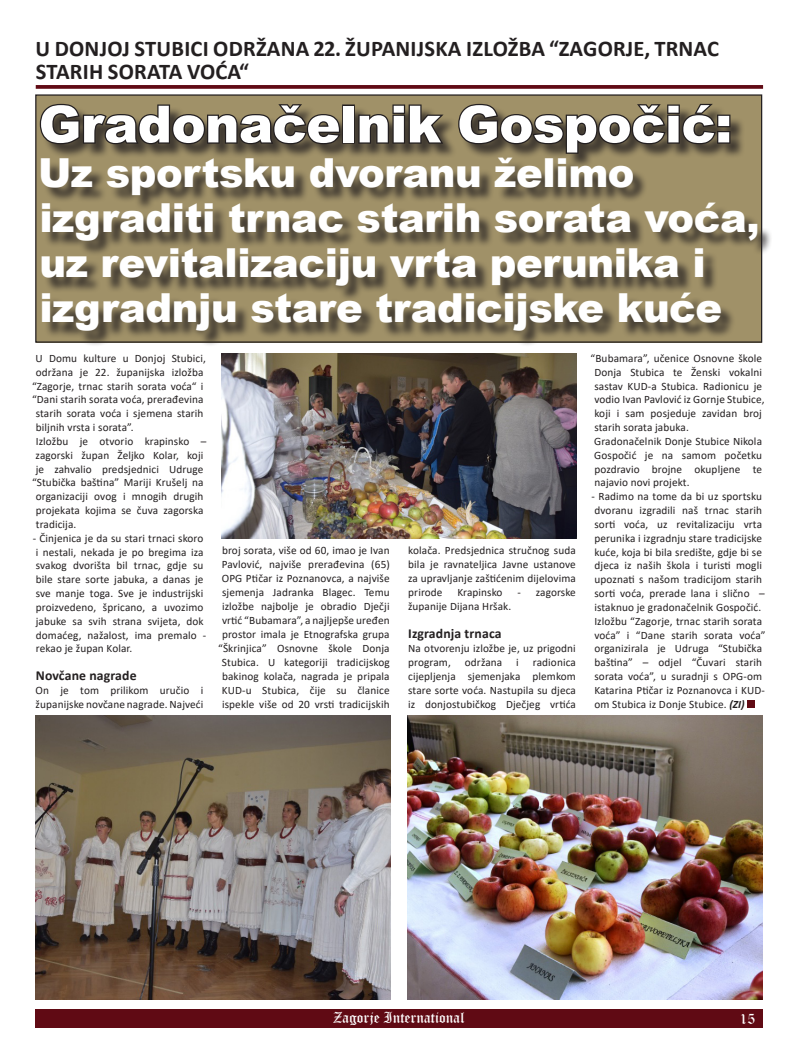
<style>
.page{position:relative;width:798px;height:1063px;background:#fff}
.page>*{position:absolute;margin:0;border:0;box-sizing:border-box;transform-origin:0 0}
.t1{font:900 51.25px "Arial";letter-spacing:-.01em;color:#fff}
.t2{font:900 40px/45px "Arial";letter-spacing:-.01em;color:#fff}
.t3{font:700 22.5px/22.5px "Calibri";letter-spacing:.01em;color:#231f20}
.t4{font:15px "Old English Text";color:#fff}
.t5{font:700 13.75px "Calibri";letter-spacing:.01em;color:#231f20}
.t6{font:11.25px/13.9px "Calibri";letter-spacing:.01em;color:#231f20}
.s1{font-weight:700;font-style:italic}
</style>
<div class="page">
<div style="left:35px;top:1009px;width:727px;height:19px;background:#600a14"></div>
<div style="left:36px;top:95px;width:725px;height:247px;background:#a09168"></div>
<div style="left:42px;top:106px;width:730px;height:241px;background:#231f20;opacity:.75"></div>
<svg style="left:39px;top:103px;width:303px;height:43px"></svg>
<div style="left:342px;top:104px;width:13px;height:40px;border:2px solid #231f20"></div>
<svg style="left:357px;top:104px;width:89px;height:41px"></svg>
<svg style="left:456px;top:103px;width:275px;height:52px"></svg>
<svg style="left:36px;top:85px;width:726px;height:4px;background:#691822"></svg>
<div style="left:746px;top:701px;width:7px;height:7px;background:#600a14"></div>
<img style="left:221px;top:353px;width:355px;height:186px">
<img style="left:35px;top:716px;width:355px;height:283px">
<img style="left:407px;top:716px;width:355px;height:283px">
<p class="t3" style="left:35px;top:37px;width:685px">U DONJOJ STUBICI ODRŽANA 22. ŽUPANIJSKA IZLOŽBA “ZAGORJE, TRNAC<br>STARIH SORATA VOĆA“</p>
<p class="t1" style="left:39px;top:87px;width:694px">Gradonačelnik Gospočić:</p>
<p class="t2" style="left:38px;top:149px;width:723px">Uz sportsku dvoranu želimo izgraditi trnac starih sorata voća, uz revitalizaciju vrta perunika i izgradnju stare tradicijske kuće</p>
<p class="t6" style="left:36px;top:351px;width:172px">U Domu kulture u Donjoj Stubici,</p>
<p class="t6" style="left:36px;top:365px;width:169px">održana je 22. županijska izložba</p>
<p class="t6" style="left:32px;top:379px;width:173px">“Zagorje, trnac starih sorata voća“ i</p>
<p class="t6" style="left:32px;top:392px;width:173px">“Dani starih sorata voća, prerađevina</p>
<p class="t6" style="left:36px;top:406px;width:169px">starih sorata voća i sjemena starih</p>
<p class="t6" style="left:36px;top:420px;width:99px">biljnih vrsta i sorata”.</p>
<p class="t6" style="left:36px;top:434px;width:172px">Izložbu je otvorio krapinsko –</p>
<p class="t6" style="left:36px;top:448px;width:169px">zagorski župan Željko Kolar, koji</p>
<p class="t6" style="left:36px;top:462px;width:169px">je zahvalio predsjednici Udruge</p>
<p class="t6" style="left:32px;top:475px;width:173px">“Stubička baština” Mariji Krušelj na</p>
<p class="t6" style="left:36px;top:489px;width:169px">organizaciji ovog i mnogih drugih</p>
<p class="t6" style="left:36px;top:503px;width:169px">projekata kojima se čuva zagorska</p>
<p class="t6" style="left:36px;top:517px;width:42px">tradicija.</p>
<p class="t6" style="left:33px;top:531px;width:175px">- Činjenica je da su stari trnaci skoro i nestali, nekada je po bregima iza svakog dvorišta bil trnac, gdje su bile stare sorte jabuka, a danas je sve manje toga. Sve je industrijski proizvedeno, špricano, a uvozimo jabuke sa svih strana svijeta, dok domaćeg, nažalost, ima premalo - rekao je župan Kolar.</p>
<p class="t5" style="left:36px;top:666px;width:102px">Novčane nagrade</p>
<p class="t6" style="left:36px;top:683px;width:169px">On je tom prilikom uručio i županijske novčane nagrade. Najveći</p>
<p class="t6" style="left:218px;top:543px;width:173px;text-align:center">broj sorata, više od 60, imao je Ivan Pavlović, najviše prerađevina (65)<br>OPG Ptičar iz Poznanovca, a najviše sjemenja Jadranka Blagec. Temu izložbe najbolje je obradio Dječji vrtić “Bubamara”, a najljepše uređen prostor imala je Etnografska grupa “Škrinjica” Osnovne škole Donja Stubica. U kategoriji tradicijskog bakinog kolača, nagrada je pripala KUD-u Stubica, čije su članice ispekle više od 20 vrsti tradicijskih</p>
<p class="t6" style="left:408px;top:543px;width:169px;text-align:justify">kolača. Predsjednica stručnog suda bila je ravnateljica Javne ustanove za upravljanje zaštićenim dijelovima prirode</p>
<p class="t6" style="left:457px;top:585px;width:47px">Krapinsko</p>
<p class="t6" style="left:517px;top:585px;width:60px">- zagorske</p>
<p class="t6" style="left:408px;top:599px;width:105px">županije Dijana Hršak.</p>
<p class="t5" style="left:408px;top:624px;width:95px">Izgradnja trnaca</p>
<p class="t6" style="left:408px;top:641px;width:169px;text-align:justify">Na otvorenju izložbe je, uz prigodni program, održana i radionica cijepljenja sjemenjaka plemkom stare sorte voća. Nastupila su djeca iz donjostubičkog Dječjeg vrtića</p>
<p class="t6" style="left:594px;top:351px;width:172px;text-indent:-4px">“Bubamara”, učenice Osnovne škole<br>Donja Stubica te Ženski vokalni sastav KUD-a Stubica. Radionicu je vodio Ivan Pavlović iz Gornje Stubice, koji i sam posjeduje zavidan broj starih sorata jabuka.</p>
<p class="t6" style="left:594px;top:434px;width:169px;text-align:justify">Gradonačelnik Donje Stubice Nikola Gospočić je na samom početku pozdravio brojne okupljene te najavio novi projekt.</p>
<p class="t6" style="left:591px;top:489px;width:175px">- Radimo na tome da bi uz sportsku dvoranu izgradili naš trnac starih sorti voća, uz revitalizaciju vrta perunika i izgradnju stare tradicijske kuće, koja bi bila središte, gdje bi se djeca iz naših škola i turisti mogli upoznati s našom tradicijom starih sorti voća, prerade lana i slično – istaknuo je gradonačelnik Gospočić.</p>
<p class="t6" style="left:594px;top:614px;width:173px">Izložbu “Zagorje, trnac starih sorata voća” i “Dane starih sorata voća” organizirala je Udruga “Stubička baština” – odjel “Čuvari starih sorata voća”, u suradnji s OPG-om Katarina Ptičar iz Poznanovca i KUD&shy;om Stubica iz Donje Stubice. <span class="s1">(ZI)</span></p>
<h3 class="t4" style="left:333px;top:1008px;width:133px">Zagorje International</h3>
<h3 class="t4" style="left:739px;top:1009px;width:17px">15</h3>
</div>
